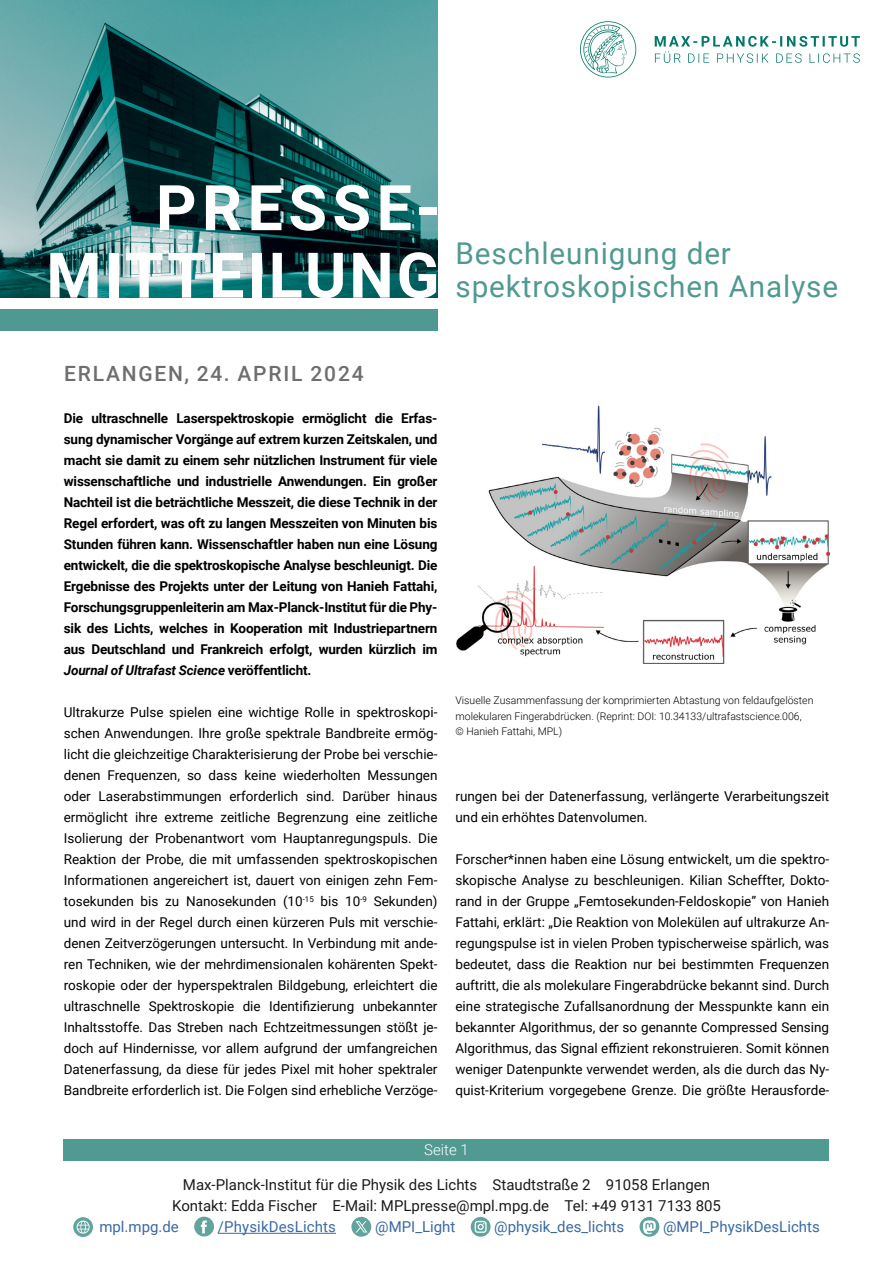
<style>
.page{position:relative;width:893px;height:1263px;background:#fff}
.page>*{position:absolute;margin:0;border:0;box-sizing:border-box;transform-origin:0 0}
.t1{font:700 63px/67.5px "Roboto";letter-spacing:.045em;color:#fff;text-align:right}
.t2{font:30px/33px "Roboto";letter-spacing:.03em;color:#509992}
.t3{font:500 21px "Roboto";letter-spacing:.085em;color:#6e6e6e}
.t4{font:15px/21px "Roboto";color:#000;text-align:center}
.t5{font:15px "Roboto";color:#22599b}
.t6{font:300 15px "Roboto";color:#fff}
.t7{font:13.5px/21px "Roboto";color:#000;text-align:justify}
.t8{font:700 13.5px/21px "Roboto";letter-spacing:-.01em;color:#000;text-align:justify}
.t9{font:300 10.5px/15.6px "Roboto";color:#000}
.s1{font-style:italic}
</style>
<div class="page">
<img style="left:0;top:0;width:437px;height:298px">
<div style="left:64px;top:1139px;width:765px;height:21px;background:#509a92"></div>
<hr style="left:218px;top:1233px;width:118px;height:1px;background:#22599b">
<svg style="left:73px;top:1217px;width:20px;height:20px"></svg>
<svg style="left:77px;top:1220px;width:13px;height:13px"></svg>
<svg style="left:78px;top:1221px;width:11px;height:12px"></svg>
<svg style="left:194px;top:1216px;width:20px;height:20px"></svg>
<svg style="left:351px;top:1217px;width:20px;height:20px"></svg>
<svg style="left:356px;top:1221px;width:11px;height:11px"></svg>
<svg style="left:471px;top:1217px;width:20px;height:20px"></svg>
<svg style="left:639px;top:1217px;width:20px;height:20px"></svg>
<svg style="left:643px;top:1220px;width:13px;height:14px"></svg>
<div style="left:0;top:310px;width:437px;height:21px;background:#509992"></div>
<svg style="left:580px;top:21px;width:56px;height:56px"></svg>
<svg style="left:655px;top:36px;width:205px;height:27px"></svg>
<img style="left:456px;top:405px;width:373px;height:259px">
<h1 class="t1" style="left:46px;top:172px;width:396px">PRESSE-<br>MITTEILUNG</h1>
<h2 class="t2" style="left:455px;top:236px;width:384px">Beschleunigung der spektroskopischen Analyse</h2>
<h3 class="t3" style="left:64px;top:359px;width:301px">ERLANGEN, 24. APRIL 2024</h3>
<p class="t8" style="left:64px;top:407px;width:375px">Die ultraschnelle Laserspektroskopie ermöglicht die Erfas&shy;sung dynamischer Vorgänge auf extrem kurzen Zeitskalen, und macht sie damit zu einem sehr nützlichen Instrument für viele wissenschaftliche und industrielle Anwendungen. Ein großer Nachteil ist die beträchtliche Messzeit, die diese Technik in der Regel erfordert, was oft zu langen Messzeiten von Minuten bis Stunden führen kann. Wissenschaftler haben nun eine Lösung entwickelt, die die spektroskopische Analyse beschleunigt. Die Ergebnisse des Projekts unter der Leitung von Hanieh Fattahi, Forschungsgruppenleiterin am Max-Planck-Institut für die Phy&shy;sik des Lichts, welches in Kooperation mit Industriepartnern aus Deutschland und Frankreich erfolgt, wurden kürzlich im <span class="s1">Journal of Ultrafast Science</span> veröffentlicht.</p>
<p class="t7" style="left:64px;top:701px;width:375px">Ultrakurze Pulse spielen eine wichtige Rolle in spektroskopi&shy;schen Anwendungen. Ihre große spektrale Bandbreite ermög&shy;licht die gleichzeitige Charakterisierung der Probe bei verschie&shy;denen Frequenzen, so dass keine wiederholten Messungen oder Laserabstimmungen erforderlich sind. Darüber hinaus ermöglicht ihre extreme zeitliche Begrenzung eine zeitliche Isolierung der Probenantwort vom Hauptanregungspuls. Die Reaktion der Probe, die mit umfassenden spektroskopischen Informationen angereichert ist, dauert von einigen zehn Fem&shy;tosekunden bis zu Nanosekunden (10<sup>-15</sup> bis 10<sup>-9</sup> Sekunden) und wird in der Regel durch einen kürzeren Puls mit verschie&shy;denen Zeitverzögerungen untersucht. In Verbindung mit ande&shy;ren Techniken, wie der mehrdimensionalen kohärenten Spekt&shy;roskopie oder der hyperspektralen Bildgebung, erleichtert die ultraschnelle Spektroskopie die Identifizierung unbekannter Inhaltsstoffe. Das Streben nach Echtzeitmessungen stößt je&shy;doch auf Hindernisse, vor allem aufgrund der umfangreichen Datenerfassung, da diese für jedes Pixel mit hoher spektraler Bandbreite erforderlich ist. Die Folgen sind erhebliche Verzöge-</p>
<p class="t9" style="left:455px;top:692px;width:359px">Visuelle Zusammenfassung der komprimierten Abtastung von feldaufgelösten molekularen Fingerabdrücken. (Reprint: DOI: 10.34133/ultrafastscience.006,<br>© Hanieh Fattahi, MPL)</p>
<p class="t7" style="left:455px;top:785px;width:375px">rungen bei der Datenerfassung, verlängerte Verarbeitungszeit und ein erhöhtes Datenvolumen.</p>
<p class="t7" style="left:455px;top:848px;width:375px">Forscher*innen haben eine Lösung entwickelt, um die spektro&shy;skopische Analyse zu beschleunigen. Kilian Scheffter, Dokto&shy;rand in der Gruppe „Femtosekunden-Feldoskopie” von Hanieh Fattahi, erklärt: „Die Reaktion von Molekülen auf ultrakurze An&shy;regungspulse ist in vielen Proben typischerweise spärlich, was bedeutet, dass die Reaktion nur bei bestimmten Frequenzen auftritt, die als molekulare Fingerabdrücke bekannt sind. Durch eine strategische Zufallsanordnung der Messpunkte kann ein bekannter Algorithmus, der so genannte Compressed Sensing Algorithmus, das Signal effizient rekonstruieren. Somit können weniger Datenpunkte verwendet werden, als die durch das Ny&shy;quist-Kriterium vorgegebene Grenze. Die größte Herausforde-</p>
<p class="t6" style="left:424px;top:1139px;width:46px">Seite 1</p>
<p class="t4" style="left:172px;top:1174px;width:550px">Max-Planck-Institut für die Physik des Lichts Staudtstraße 2 91058 Erlangen<br>Kontakt: Edda Fischer E-Mail: MPLpresse@mpl.mpg.de Tel: +49 9131 7133 805</p>
<p class="t5" style="left:99px;top:1216px;width:81px">mpl.mpg.de</p>
<p class="t5" style="left:218px;top:1216px;width:120px">/PhysikDesLichts</p>
<p class="t5" style="left:375px;top:1216px;width:82px">@MPI_Light</p>
<p class="t5" style="left:494px;top:1216px;width:131px">@physik_des_lichts</p>
<p class="t5" style="left:663px;top:1216px;width:158px">@MPI_PhysikDesLichts</p>
</div>
